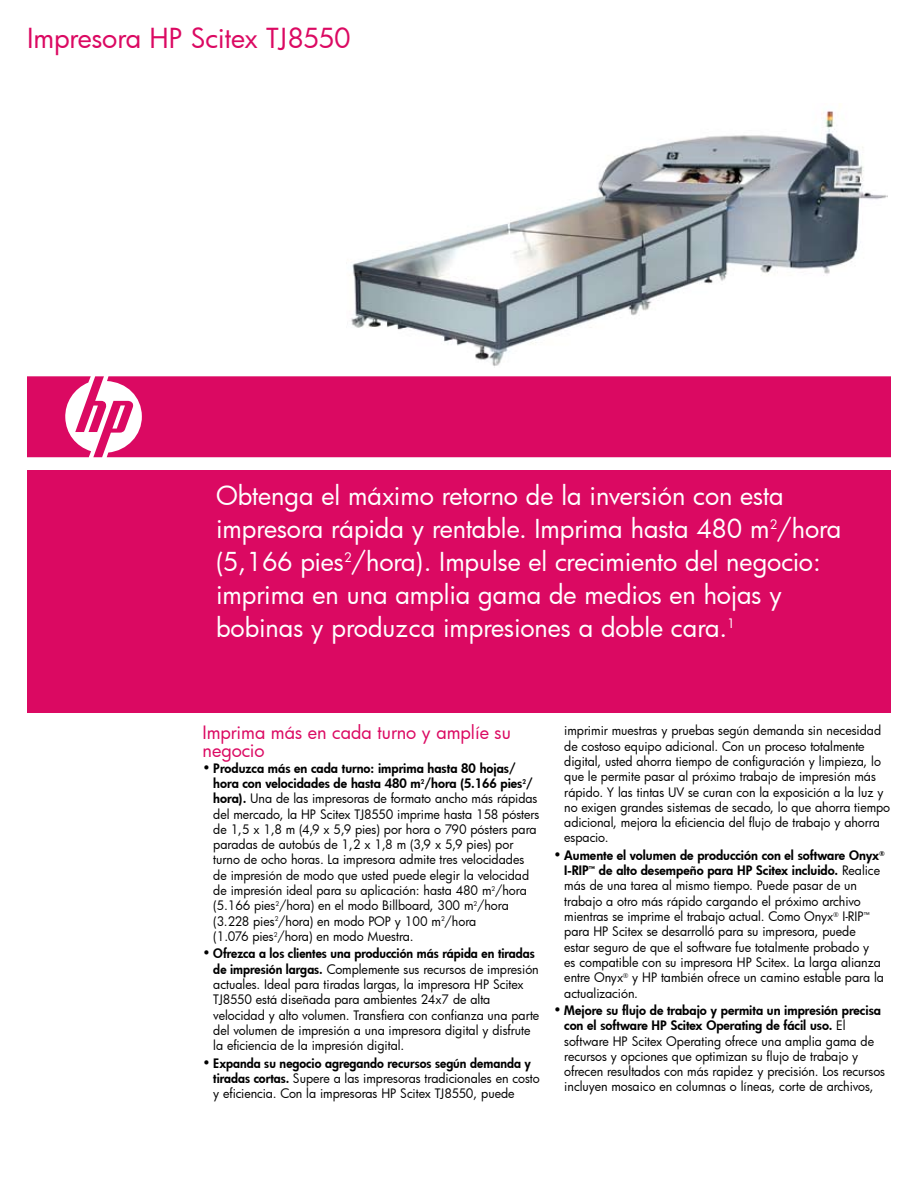
<style>
.page{position:relative;width:918px;height:1188px;background:#fff}
.page>*{position:absolute;margin:0;border:0;box-sizing:border-box;transform-origin:0 0}
.t1{font:27px "Futura";letter-spacing:-.005em;color:#db0962}
.t2{font:25.5px/33px "Futura";letter-spacing:-.005em;color:#fff}
.t3{font:18px/18px "Futura";color:#db0962}
.t4{font:12.75px/15.3px "Futura";color:#000}
.s1{font-family:"HP Futura";font-size:14.25px}
.s2{font-weight:800}
</style>
<div class="page">
<svg style="left:27px;top:376px;width:80px;height:81px"></svg>
<div style="left:107px;top:376px;width:784px;height:81px;background:#db0962"></div>
<div style="left:27px;top:471px;width:864px;height:242px;background:#db0962"></div>
<img style="left:351px;top:111px;width:536px;height:256px">
<h1 class="t1" style="left:27px;top:19px;width:325px">Impresora HP Scitex TJ8550</h1>
<p class="t2" style="left:216px;top:478px;width:627px">Obtenga el máximo retorno de la inversión con esta impresora rápida y rentable. Imprima hasta 480 m<sup>2</sup>/hora (5,166 pies<sup>2</sup>/hora). Impulse el crecimiento del negocio: imprima en una amplia gama de medios en hojas y bobinas y produzca impresiones a doble cara.<sup>1</sup></p>
<h3 class="t3" style="left:202px;top:723px;width:310px">Imprima más en cada turno y amplíe su negocio</h3>
<p class="t4" style="left:213px;top:760px;width:328px;text-indent:-11px"><span class="s1">•</span> <span class="s2">Produzca más en cada turno: imprima hasta 80 hojas/ hora con velocidades de hasta 480 m</span><sup>2</sup><span class="s2">/hora (5.166 pies</span><sup>2</sup><span class="s2">/ hora).</span> Una de las impresoras de formato ancho más rápidas del mercado, la HP Scitex TJ8550 imprime hasta 158 pósters de 1,5 x 1,8 m (4,9 x 5,9 pies) por hora o 790 pósters para paradas de autobús de 1,2 x 1,8 m (3,9 x 5,9 pies) por turno de ocho horas. La impresora admite tres velocidades de impresión de modo que usted puede elegir la velocidad de impresión ideal para su aplicación: hasta 480 m<sup>2</sup>/hora (5.166 pies<sup>2</sup>/hora) en el modo Billboard, 300 m<sup>2</sup>/hora (3.228 pies<sup>2</sup>/hora) en modo POP y 100 m<sup>2</sup>/hora<br>(1.076 pies<sup>2</sup>/hora) en modo Muestra.</p>
<p class="t4" style="left:213px;top:946px;width:328px;text-indent:-11px"><span class="s1">•</span> <span class="s2">Ofrezca a los clientes una producción más rápida en tiradas de impresión largas.</span> Complemente sus recursos de impresión actuales. Ideal para tiradas largas, la impresora HP Scitex TJ8550 está diseñada para ambientes 24x7 de alta velocidad y alto volumen. Transfiera con confianza una parte del volumen de impresión a una impresora digital y disfrute la eficiencia de la impresión digital.</p>
<p class="t4" style="left:213px;top:1055px;width:328px;text-indent:-11px"><span class="s1">•</span> <span class="s2">Expanda su negocio agregando recursos según demanda y tiradas cortas.</span> Supere a las impresoras tradicionales en costo y eficiencia. Con la impresoras HP Scitex TJ8550, puede</p>
<p class="t4" style="left:564px;top:723px;width:327px">imprimir muestras y pruebas según demanda sin necesidad de costoso equipo adicional. Con un proceso totalmente digital, usted ahorra tiempo de configuración y limpieza, lo que le permite pasar al próximo trabajo de impresión más rápido. Y las tintas UV se curan con la exposición a la luz y no exigen grandes sistemas de secado, lo que ahorra tiempo adicional, mejora la eficiencia del flujo de trabajo y ahorra espacio.</p>
<p class="t4" style="left:564px;top:847px;width:322px;text-indent:-11px"><span class="s1">•</span> <span class="s2">Aumente el volumen de producción con el software Onyx</span><sup>® </sup><span class="s2">I-RIP</span><sup>™</sup> <span class="s2">de alto desempeño para HP Scitex incluido.</span> Realice más de una tarea al mismo tiempo. Puede pasar de un trabajo a otro más rápido cargando el próximo archivo mientras se imprime el trabajo actual. Como Onyx<sup>®</sup> I-RIP<sup>™ </sup>para HP Scitex se desarrolló para su impresora, puede<br>estar seguro de que el software fue totalmente probado y<br>es compatible con su impresora HP Scitex. La larga alianza entre Onyx<sup>®</sup> y HP también ofrece un camino estable para la actualización.</p>
<p class="t4" style="left:564px;top:1002px;width:322px;text-indent:-11px"><span class="s1">•</span> <span class="s2">Mejore su flujo de trabajo y permita un impresión precisa con el software HP Scitex Operating de fácil uso.</span> El software HP Scitex Operating ofrece una amplia gama de recursos y opciones que optimizan su flujo de trabajo y ofrecen resultados con más rapidez y precisión. Los recursos incluyen mosaico en columnas o líneas, corte de archivos,</p>
</div>
